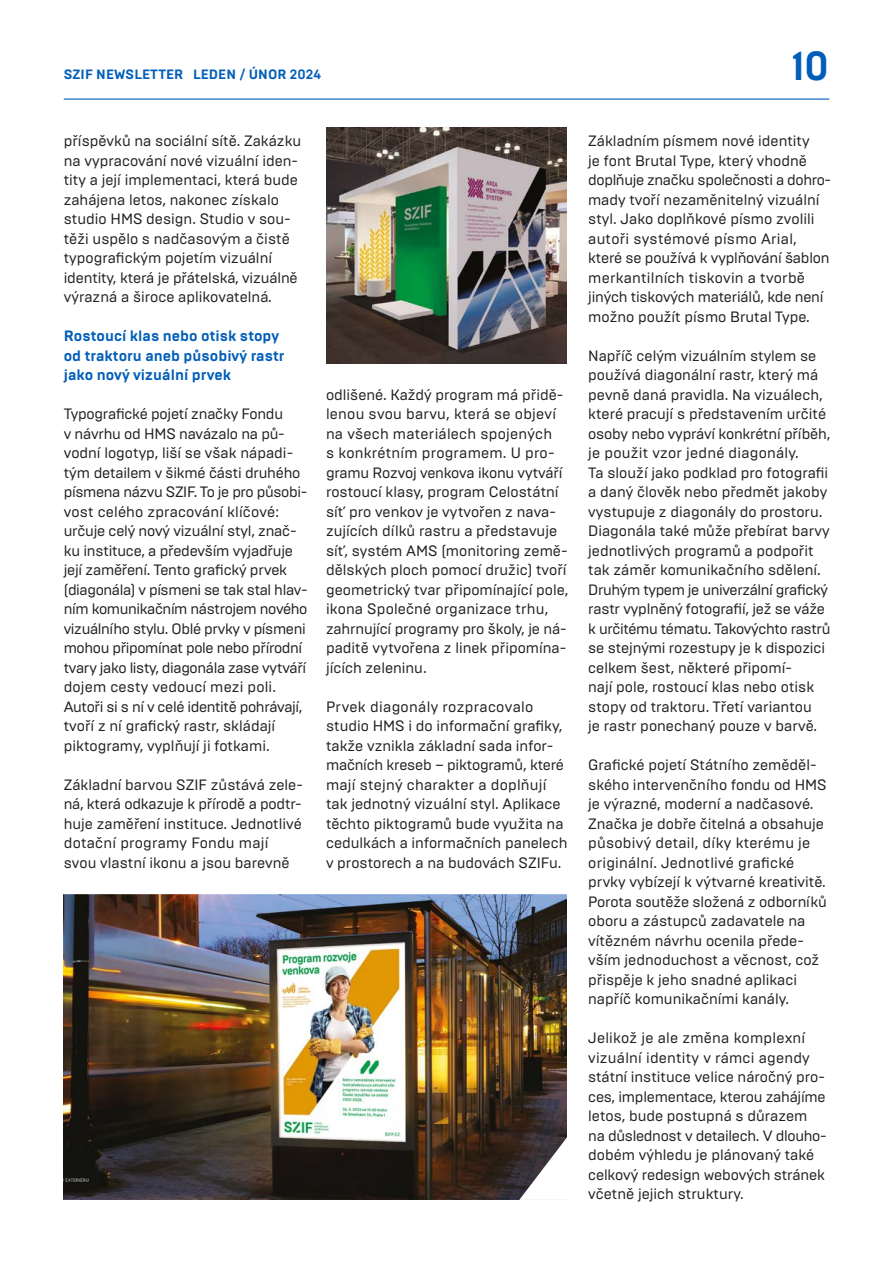
<style>
.page{position:relative;width:893px;height:1263px;background:#fff}
.page>*{position:absolute;margin:0;border:0;box-sizing:border-box;transform-origin:0 0}
.t1{font:700 40.5px "Brutal Type";color:#005eb8}
.TEXT_SAZBA{font:15px/19.5px "Brutal Type";color:#231f20}
.TITULKY_v_textu{font:700 15px/19.5px "Brutal Type";color:#005eb8}
.ZÁHLAVÍ{font:700 13.5px "Brutal Type";letter-spacing:.005em;color:#005eb8}
</style>
<div class="page">
<img style="left:326px;top:128px;width:241px;height:236px">
<img style="left:64px;top:895px;width:503px;height:304px">
<hr style="left:64px;top:99px;width:765px;height:1px;background:#005eb8">
<svg style="left:519px;top:1137px;width:48px;height:63px"></svg>
<p class="ZÁHLAVÍ" style="left:64px;top:66px;width:259px">SZIF NEWSLETTER LEDEN / ÚNOR 2024</p>
<h1 class="t1" style="left:791px;top:41px;width:39px">10</h1>
<p class="TEXT_SAZBA" style="left:64px;top:131px;width:239px">příspěvků na sociální sítě. Zakázku na vypracování nové vizuální iden&shy;tity a její implementaci, která bude zahájena letos, nakonec získalo studio HMS design. Studio v sou&shy;těži uspělo s nadčasovým a čistě typografickým pojetím vizuální identity, která je přátelská, vizuálně výrazná a široce aplikovatelná.</p>
<p class="TITULKY_v_textu" style="left:64px;top:326px;width:222px">Rostoucí klas nebo otisk stopy od traktoru aneb působivý rastr jako nový vizuální prvek</p>
<p class="TEXT_SAZBA" style="left:64px;top:404px;width:221px">Typografické pojetí značky Fondu</p>
<p class="TEXT_SAZBA" style="left:64px;top:424px;width:223px">v návrhu od HMS navázalo na pů-</p>
<p class="TEXT_SAZBA" style="left:64px;top:443px;width:245px">vodní logotyp, liší se však nápadi&shy;tým detailem v šikmé části druhého písmena názvu SZIF. To je pro působi&shy;vost celého zpracování klíčové: určuje celý nový vizuální styl, znač&shy;ku instituce, a především vyjadřuje její zaměření. Tento grafický prvek (diagonála) v písmeni se tak stal hlav&shy;ním komunikačním nástrojem nového vizuálního stylu. Oblé prvky v písmeni mohou připomínat pole nebo přírodní tvary jako listy, diagonála zase vytváří dojem cesty vedoucí mezi poli.<br>Autoři si s ní v celé identitě pohrávají, tvoří z ní grafický rastr, skládají piktogramy, vyplňují ji fotkami.</p>
<p class="TEXT_SAZBA" style="left:64px;top:775px;width:241px">Základní barvou SZIF zůstává zele&shy;ná, která odkazuje k přírodě a podtr&shy;huje zaměření instituce. Jednotlivé dotační programy Fondu mají svou vlastní ikonu a jsou barevně</p>
<p class="TEXT_SAZBA" style="left:326px;top:385px;width:244px">odlišené. Každý program má přidě&shy;lenou svou barvu, která se objeví na všech materiálech spojených<br>s konkrétním programem. U pro&shy;gramu Rozvoj venkova ikonu vytváří rostoucí klasy, program Celostátní síť pro venkov je vytvořen z nava&shy;zujících dílků rastru a představuje síť, systém AMS (monitoring země&shy;dělských ploch pomocí družic) tvoří geometrický tvar připomínající pole, ikona Společné organizace trhu, zahrnující programy pro školy, je ná&shy;paditě vytvořena z linek připomína&shy;jících zeleninu.</p>
<p class="TEXT_SAZBA" style="left:326px;top:697px;width:243px">Prvek diagonály rozpracovalo studio HMS i do informační grafiky, takže vznikla základní sada infor&shy;mačních kreseb – piktogramů, které mají stejný charakter a doplňují tak jednotný vizuální styl. Aplikace těchto piktogramů bude využita na cedulkách a informačních panelech v prostorech a na budovách SZIFu.</p>
<p class="TEXT_SAZBA" style="left:588px;top:131px;width:244px">Základním písmem nové identity<br>je font Brutal Type, který vhodně doplňuje značku společnosti a dohro&shy;mady tvoří nezaměnitelný vizuální styl. Jako doplňkové písmo zvolili autoři systémové písmo Arial, které se používá k vyplňování šablon merkantilních tiskovin a tvorbě jiných tiskových materiálů, kde není možno použít písmo Brutal Type.</p>
<p class="TEXT_SAZBA" style="left:588px;top:346px;width:244px">Napříč celým vizuálním stylem se používá diagonální rastr, který má pevně daná pravidla. Na vizuálech, které pracují s představením určité osoby nebo vypráví konkrétní příběh, je použit vzor jedné diagonály.<br>Ta slouží jako podklad pro fotografii a daný člověk nebo předmět jakoby vystupuje z diagonály do prostoru.<br>Diagonála také může přebírat barvy jednotlivých programů a podpořit tak záměr komunikačního sdělení.<br>Druhým typem je univerzální grafický rastr vyplněný fotografií, jež se váže k určitému tématu. Takovýchto rastrů se stejnými rozestupy je k dispozici celkem šest, některé připomí-<br>nají pole, rostoucí klas nebo otisk stopy od traktoru. Třetí variantou<br>je rastr ponechaný pouze v barvě.</p>
<p class="TEXT_SAZBA" style="left:588px;top:755px;width:240px">Grafické pojetí Státního zeměděl&shy;ského intervenčního fondu od HMS je výrazné, moderní a nadčasové.<br>Značka je dobře čitelná a obsahuje působivý detail, díky kterému je originální. Jednotlivé grafické prvky vybízejí k výtvarné kreativitě.<br>Porota soutěže složená z odborníků oboru a zástupců zadavatele na vítězném návrhu ocenila přede&shy;vším jednoduchost a věcnost, což přispěje k jeho snadné aplikaci napříč komunikačními kanály.</p>
<p class="TEXT_SAZBA" style="left:588px;top:1028px;width:240px">Jelikož je ale změna komplexní vizuální identity v rámci agendy státní instituce velice náročný pro&shy;ces, implementace, kterou zahájíme letos, bude postupná s důrazem na důslednost v detailech. V dlouho&shy;dobém výhledu je plánovaný také celkový redesign webových stránek včetně jejich struktury.</p>
</div>
